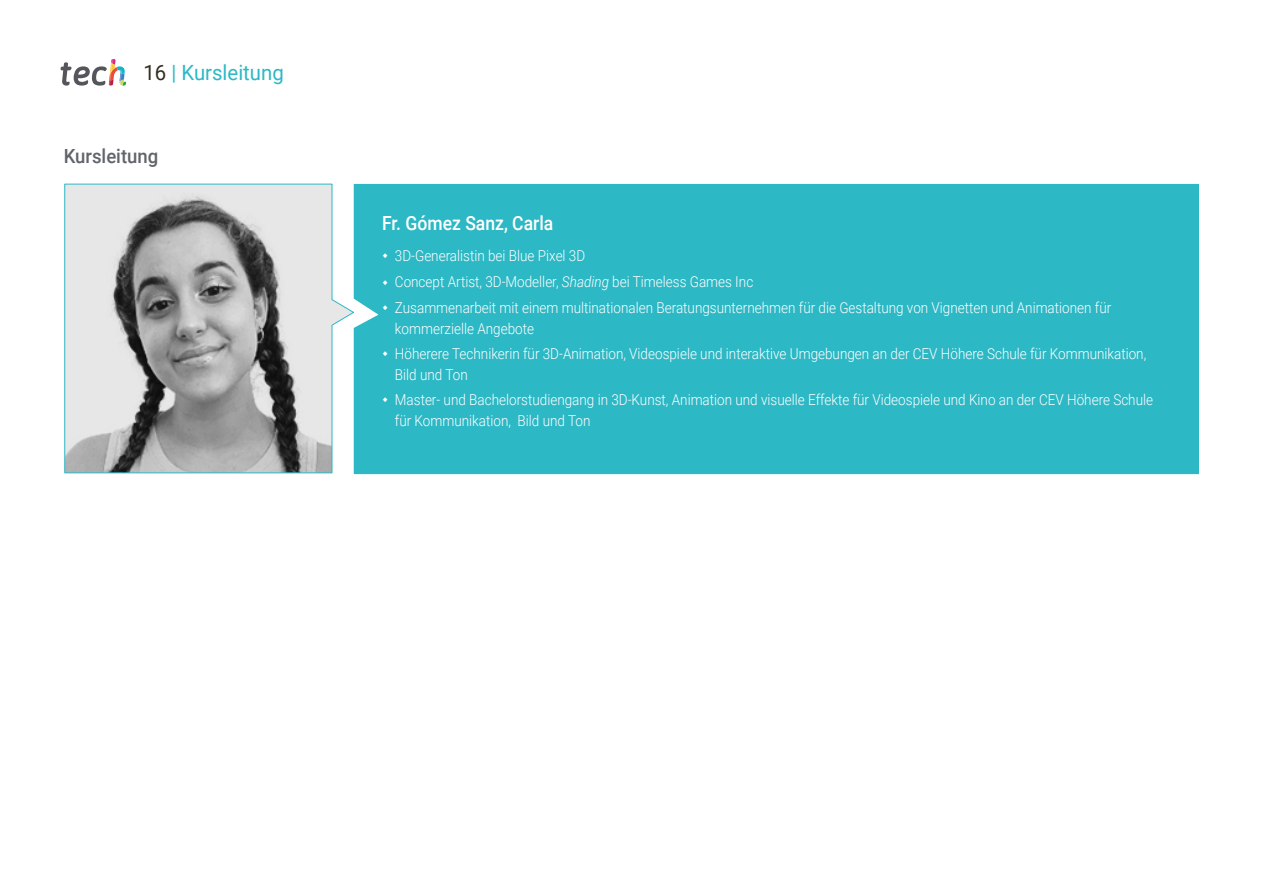
<style>
.page{position:relative;width:1263px;height:893px;background:#fff}
.page>*{position:absolute;margin:0;border:0;box-sizing:border-box;transform-origin:0 0}
.t1{font:21px "Roboto";color:#2db8c5}
.t2{font:500 19.5px "Roboto";color:#fff;scale:.9 1}
.t3{font:500 19.5px "Roboto";color:#61646a;scale:.95 1}
.t4{font:300 15px/21px "Roboto";color:#fff;scale:.9 1}
.s1{color:#312e20}
.s2{font-style:italic}
</style>
<div class="page">
<svg style="left:61px;top:59px;width:65px;height:27px"></svg>
<div style="left:354px;top:184px;width:845px;height:290px;background:#2db8c5"></div>
<svg style="left:64px;top:184px;width:290px;height:289px;background:#b1b5b6"></svg>
<svg style="left:383px;top:253px;width:4px;height:5px"></svg>
<svg style="left:383px;top:280px;width:4px;height:5px"></svg>
<svg style="left:383px;top:305px;width:4px;height:5px"></svg>
<svg style="left:383px;top:351px;width:4px;height:5px"></svg>
<svg style="left:383px;top:397px;width:4px;height:5px"></svg>
<h1 class="t1" style="left:144px;top:57px;width:142px"><span class="s1">16</span> | Kursleitung</h1>
<h2 class="t3" style="left:64px;top:142px;width:101px">Kursleitung</h2>
<h2 class="t2" style="left:382px;top:210px;width:192px">Fr. Gómez Sanz, Carla</h2>
<p class="t4" style="left:395px;top:241px;width:400px;line-height:26.7px">3D-Generalistin bei Blue Pixel 3D<br>Concept Artist, 3D-Modeller, <span class="s2">Shading</span> bei Timeless Games Inc</p>
<p class="t4" style="left:395px;top:296px;width:797px">Zusammenarbeit mit einem multinationalen Beratungsunternehmen für die Gestaltung von Vignetten und Animationen für kommerzielle Angebote</p>
<p class="t4" style="left:395px;top:342px;width:836px">Höherere Technikerin für 3D-Animation, Videospiele und interaktive Umgebungen an der CEV Höhere Schule für Kommunikation,<br>Bild und Ton</p>
<p class="t4" style="left:395px;top:389px;width:844px">Master- und Bachelorstudiengang in 3D-Kunst, Animation und visuelle Effekte für Videospiele und Kino an der CEV Höhere Schule für Kommunikation, Bild und Ton</p>
</div>
